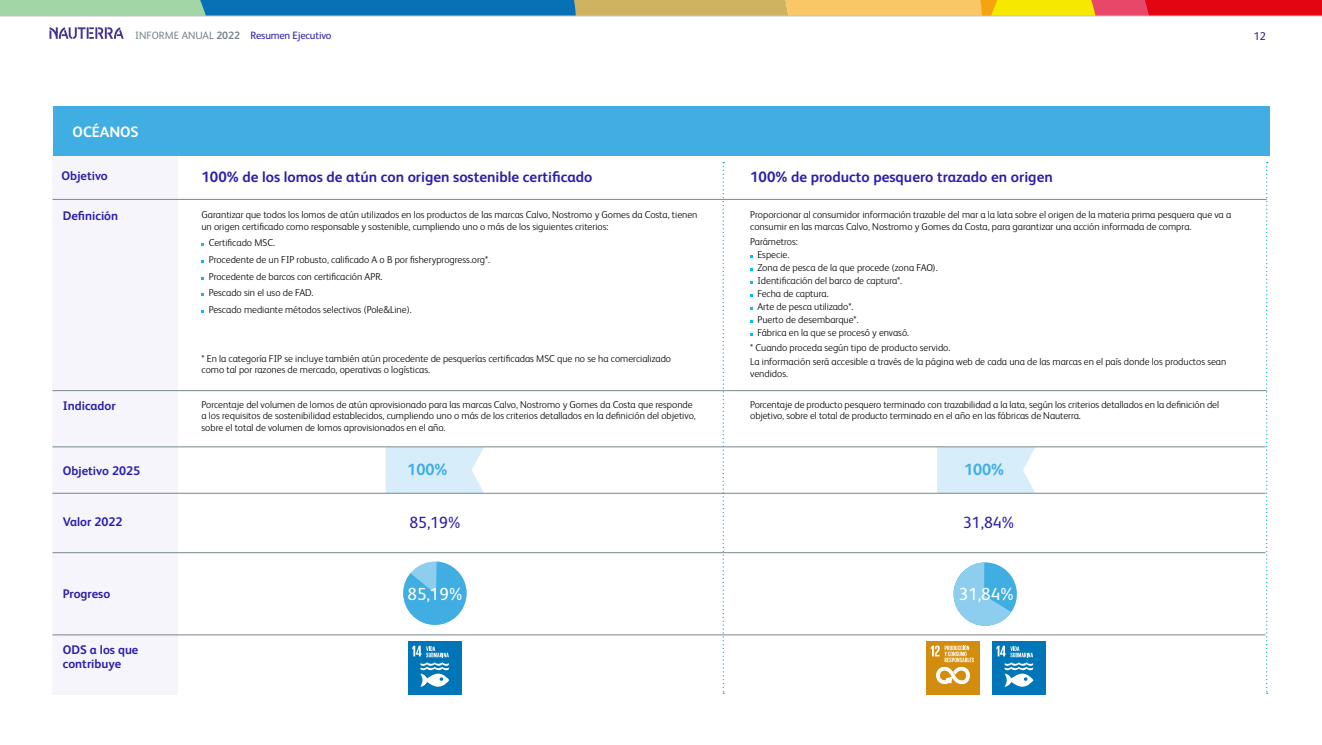
<style>
.page{position:relative;width:1322px;height:745px;background:#fff}
.page>*{position:absolute;margin:0;border:0;box-sizing:border-box;transform-origin:0 0}
.t1{font:17.5px "FS Albert Pro";letter-spacing:-.005em;color:#fff}
.t2{font:16.25px "FS Albert Pro";letter-spacing:-.005em;color:#2b1eaa}
.t3{font:700 16.25px "FS Albert Pro";color:#40ade3}
.t4{font:700 15px "FS Albert Pro";color:#2b1eaa}
.t5{font:700 15px "FS Albert Pro";letter-spacing:-.005em;color:#fff}
.t6{font:700 12.5px/13.8px "FS Albert Pro";color:#2b1eaa}
.t7{font:11.25px "FS Albert Pro";color:#2b1eaa}
.t8{font:10.62px "FS Albert Pro";letter-spacing:-.015em;color:#2b1eaa}
.t9{font:300 10px/13px "FS Albert Pro";color:#000}
.s1{color:#7a878c}
.s2{font-weight:700;color:#7a878c}
</style>
<div class="page">
<svg style="left:0;top:0;width:1322px;height:16px;background:#9e9274"></svg>
<hr style="left:0;top:16px;width:1322px;height:1px;background:#bdc3c6">
<svg style="left:49px;top:27px;width:75px;height:12px"></svg>
<div style="left:408px;top:640px;width:53px;height:54px;background:#0076b8"></div>
<svg style="left:412px;top:645px;width:37px;height:41px"></svg>
<div style="left:53px;top:146px;width:125px;height:548px;background:#f5f5fb"></div>
<hr style="left:53px;top:390px;width:1213px;height:1px;background:#7a878c">
<hr style="left:53px;top:446px;width:1212px;height:1px;background:#7a878c">
<hr style="left:53px;top:492px;width:1212px;height:1px;background:#7a878c">
<hr style="left:53px;top:552px;width:1212px;height:1px;background:#7a878c">
<hr style="left:53px;top:634px;width:1212px;height:1px;background:#7a878c">
<hr style="left:53px;top:199px;width:1213px;height:1px;background:#7a878c">
<svg style="left:1266px;top:162px;width:1px;height:531px"></svg>
<svg style="left:722px;top:162px;width:2px;height:531px"></svg>
<div style="left:53px;top:106px;width:1216px;height:49px;background:#40ade3"></div>
<div style="left:992px;top:640px;width:53px;height:54px;background:#0076b8"></div>
<svg style="left:996px;top:645px;width:37px;height:41px"></svg>
<div style="left:926px;top:640px;width:54px;height:54px;background:#d28d0e"></div>
<svg style="left:930px;top:644px;width:44px;height:40px"></svg>
<svg style="left:386px;top:446px;width:98px;height:47px;background:#d7ebf6"></svg>
<svg style="left:937px;top:446px;width:98px;height:47px;background:#d7ebf6"></svg>
<svg style="left:403px;top:561px;width:63px;height:63px"></svg>
<svg style="left:953px;top:562px;width:64px;height:63px"></svg>
<p class="t8" style="left:135px;top:27px;width:198px"><span class="s1">INFORME ANUAL</span> <span class="s2">2022</span> Resumen Ejecutivo</p>
<p class="t7" style="left:1253px;top:28px;width:14px">12</p>
<h3 class="t5" style="left:73px;top:121px;width:68px">OCÉANOS</h3>
<p class="t6" style="left:62px;top:168px;width:48px">Objetivo</p>
<p class="t6" style="left:63px;top:208px;width:57px">Definición</p>
<p class="t6" style="left:63px;top:398px;width:54px">Indicador</p>
<p class="t6" style="left:63px;top:463px;width:79px">Objetivo 2025</p>
<p class="t6" style="left:63px;top:513px;width:61px">Valor 2022</p>
<p class="t6" style="left:63px;top:586px;width:49px">Progreso</p>
<p class="t6" style="left:63px;top:642px;width:77px">ODS a los que contribuye</p>
<h3 class="t4" style="left:201px;top:166px;width:392px">100% de los lomos de atún con origen sostenible certificado</h3>
<h3 class="t4" style="left:750px;top:166px;width:304px">100% de producto pesquero trazado en origen</h3>
<p class="t9" style="left:201px;top:209px;width:497px;line-height:11.2px">Garantizar que todos los lomos de atún utilizados en los productos de las marcas Calvo, Nostromo y Gomes da Costa, tienen un origen certificado como responsable y sostenible, cumpliendo uno o más de los siguientes criterios:</p>
<p class="t9" style="left:209px;top:234px;width:283px;line-height:16.6px">Certificado MSC.<br>Procedente de un FIP robusto, calificado A o B por fisheryprogress.org*.<br>Procedente de barcos con certificación APR.<br>Pescado sin el uso de FAD.<br>Pescado mediante métodos selectivos (Pole&amp;Line).</p>
<p class="t9" style="left:750px;top:209px;width:482px;line-height:11.2px">Proporcionar al consumidor información trazable del mar a la lata sobre el origen de la materia prima pesquera que va a consumir en las marcas Calvo, Nostromo y Gomes da Costa, para garantizar una acción informada de compra.</p>
<p class="t9" style="left:757px;top:234px;width:182px;text-indent:-7px">Parámetros:<br>Especie.<br>Zona de pesca de la que procede (zona FAO).<br>Identificación del barco de captura*.<br>Fecha de captura.<br>Arte de pesca utilizado*.<br>Puerto de desembarque*.<br>Fábrica en la que se procesó y envasó.</p>
<p class="t9" style="left:750px;top:339px;width:478px;line-height:14.8px">* Cuando proceda según tipo de producto servido.<br>La información será accesible a través de la página web de cada una de las marcas en el país donde los productos sean</p>
<p class="t9" style="left:750px;top:366px;width:39px">vendidos.</p>
<p class="t9" style="left:750px;top:398px;width:470px;line-height:11.2px">Porcentaje de producto pesquero terminado con trazabilidad a la lata, según los criterios detallados en la definición del objetivo, sobre el total de producto terminado en el año en las fábricas de Nauterra.</p>
<p class="t9" style="left:201px;top:351px;width:471px;line-height:11.2px">* En la categoría FIP se incluye también atún procedente de pesquerías certificadas MSC que no se ha comercializado como tal por razones de mercado, operativas o logísticas.</p>
<p class="t9" style="left:201px;top:398px;width:496px;line-height:11.2px">Porcentaje del volumen de lomos de atún aprovisionado para las marcas Calvo, Nostromo y Gomes da Costa que responde a los requisitos de sostenibilidad establecidos, cumpliendo uno o más de los criterios detallados en la definición del objetivo, sobre el total de volumen de lomos aprovisionados en el año.</p>
<h2 class="t3" style="left:407px;top:457px;width:42px">100%</h2>
<h2 class="t3" style="left:964px;top:457px;width:42px">100%</h2>
<h2 class="t2" style="left:409px;top:510px;width:52px">85,19%</h2>
<h2 class="t2" style="left:963px;top:510px;width:52px">31,84%</h2>
<h1 class="t1" style="left:407px;top:580px;width:56px">85,19%</h1>
<h1 class="t1" style="left:959px;top:580px;width:56px">31,84%</h1>
</div>
